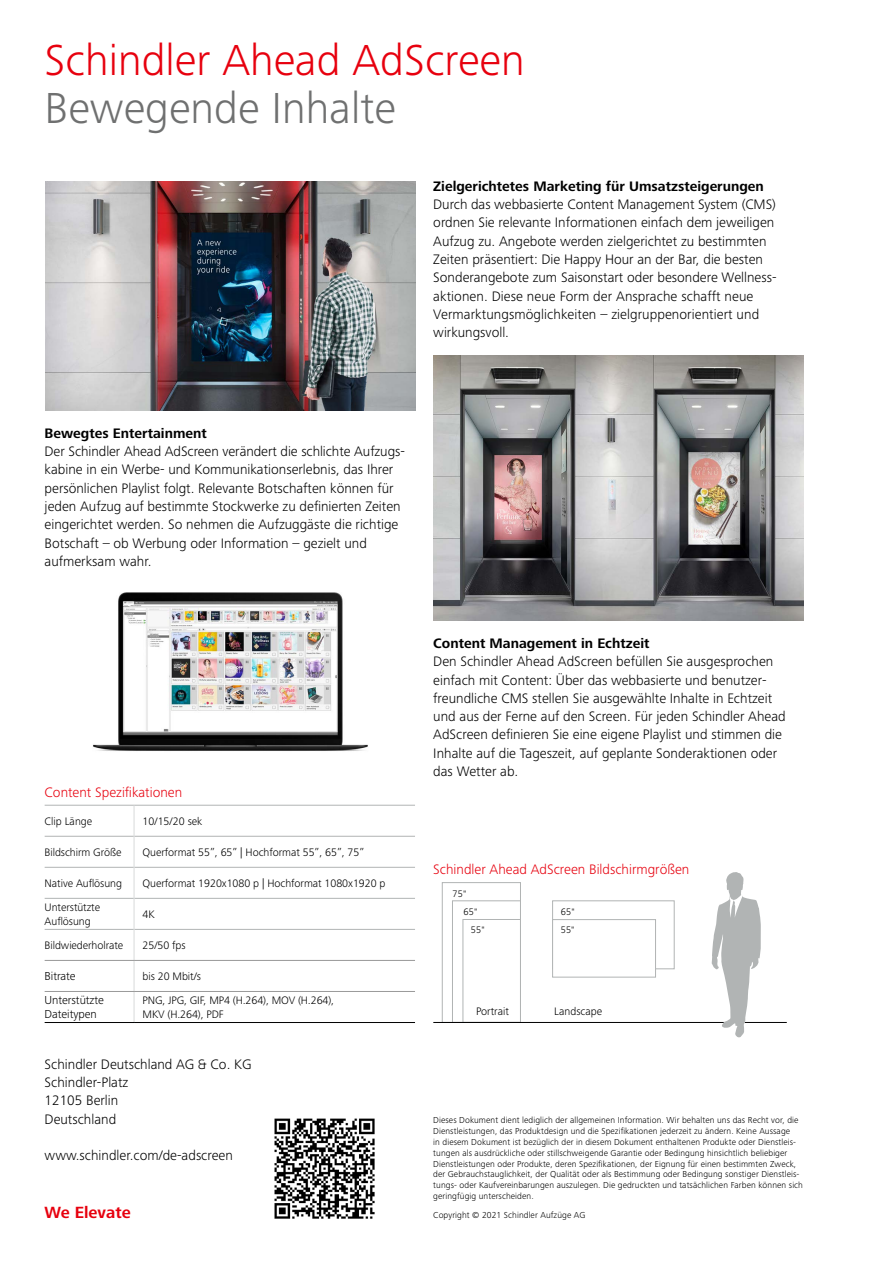
<style>
.page{position:relative;width:893px;height:1263px;background:#fff}
.page>*{position:absolute;margin:0;border:0;box-sizing:border-box;transform-origin:0 0}
.t1{font:300 45px "Frutiger Next LTW1 G";color:#e7000e}
.t2{font:300 45px "Frutiger Next LTW1 G";color:#6f7070}
.t3{font:700 16.8px "Frutiger Next LTW1 G";color:#e7000e}
.t4{font:300 14.25px/18.3px "Frutiger Next LTW1 G";color:#000}
.t5{font:700 14.25px "Frutiger Next LTW1 G";color:#000}
.t6{font:300 14.25px "Frutiger Next LTW1 G";color:#e7000e}
.t7{font:300 12px/14.4px "Frutiger Next LTW1 G";letter-spacing:-.005em;color:#000}
.t8{font:300 11.25px/13.5px "Frutiger Next LTW1 G";letter-spacing:-.005em;color:#000}
.t9{font:300 9.75px/17.7px "Frutiger Next LTW1 G";color:#000}
.t10{font:300 9px/10.8px "Frutiger Next LTW1 G";letter-spacing:.01em;color:#000}
</style>
<div class="page">
<div style="left:442px;top:882px;width:79px;height:141px;border:1px solid #b1b4b4"></div>
<div style="left:452px;top:900px;width:69px;height:123px;border:1px solid #b1b4b4"></div>
<div style="left:552px;top:900px;width:123px;height:69px;border:1px solid #b1b4b4"></div>
<div style="left:462px;top:919px;width:59px;height:104px;border:1px solid #b1b4b4"></div>
<div style="left:552px;top:919px;width:104px;height:58px;background:#fff;border:1px solid #b1b4b4"></div>
<hr style="left:433px;top:1022px;width:354px;height:1px;background:#000">
<svg style="left:712px;top:872px;width:49px;height:166px"></svg>
<img style="left:45px;top:182px;width:370px;height:228px">
<img style="left:433px;top:355px;width:371px;height:266px">
<img style="left:93px;top:592px;width:275px;height:159px">
<hr style="left:45px;top:805px;width:89px;height:1px;background:#b1b4b4">
<hr style="left:134px;top:805px;width:281px;height:1px;background:#b1b4b4">
<hr style="left:45px;top:836px;width:89px;height:1px;background:#b1b4b4">
<hr style="left:134px;top:836px;width:281px;height:1px;background:#b1b4b4">
<hr style="left:45px;top:867px;width:89px;height:1px;background:#b1b4b4">
<hr style="left:134px;top:867px;width:281px;height:1px;background:#b1b4b4">
<hr style="left:45px;top:898px;width:89px;height:1px;background:#b1b4b4">
<hr style="left:134px;top:898px;width:281px;height:1px;background:#b1b4b4">
<hr style="left:45px;top:929px;width:89px;height:1px;background:#b1b4b4">
<hr style="left:134px;top:929px;width:281px;height:1px;background:#b1b4b4">
<hr style="left:134px;top:805px;width:1px;height:31px;background:#d8dada">
<hr style="left:134px;top:836px;width:1px;height:31px;background:#d8dada">
<hr style="left:134px;top:867px;width:1px;height:31px;background:#d8dada">
<hr style="left:134px;top:898px;width:1px;height:31px;background:#d8dada">
<hr style="left:134px;top:929px;width:1px;height:31px;background:#d8dada">
<hr style="left:134px;top:960px;width:1px;height:31px;background:#d8dada">
<hr style="left:134px;top:992px;width:1px;height:30px;background:#d8dada">
<hr style="left:45px;top:1022px;width:89px;height:1px;background:#000">
<hr style="left:134px;top:1022px;width:281px;height:1px;background:#000">
<hr style="left:45px;top:960px;width:89px;height:1px;background:#999">
<hr style="left:134px;top:960px;width:281px;height:1px;background:#999">
<hr style="left:45px;top:991px;width:89px;height:1px;background:#999">
<hr style="left:134px;top:991px;width:281px;height:1px;background:#999">
<img style="left:274px;top:1118px;width:101px;height:101px">
<h1 class="t1" style="left:45px;top:34px;width:482px">Schindler Ahead AdScreen</h1>
<h1 class="t2" style="left:45px;top:82px;width:353px">Bewegende Inhalte</h1>
<p class="t5" style="left:433px;top:178px;width:332px">Zielgerichtetes Marketing für Umsatzsteigerungen</p>
<p class="t4" style="left:433px;top:195px;width:345px">Durch das webbasierte Content Management System (CMS) ordnen Sie relevante Informationen einfach dem jeweiligen Aufzug zu. Angebote werden zielgerichtet zu bestimmten Zeiten präsentiert: Die Happy Hour an der Bar, die besten Sonderangebote zum Saisonstart oder besondere Wellness&shy;aktionen. Diese neue Form der Ansprache schafft neue Vermarktungsmöglichkeiten – zielgruppenorientiert und wirkungsvoll.</p>
<p class="t5" style="left:45px;top:425px;width:164px">Bewegtes Entertainment</p>
<p class="t4" style="left:45px;top:442px;width:362px">Der Schindler Ahead AdScreen verändert die schlichte Aufzugs&shy;kabine in ein Werbe- und Kommunikationserlebnis, das Ihrer persönlichen Playlist folgt. Relevante Botschaften können für jeden Aufzug auf bestimmte Stockwerke zu definierten Zeiten eingerichtet werden. So nehmen die Aufzuggäste die richtige Botschaft – ob Werbung oder Information – gezielt und aufmerksam wahr.</p>
<p class="t6" style="left:45px;top:784px;width:139px">Content Spezifikationen</p>
<p class="t8" style="left:45px;top:814px;width:49px">Clip Länge</p>
<p class="t8" style="left:143px;top:814px;width:61px">10/15/20 sek</p>
<p class="t8" style="left:45px;top:845px;width:78px">Bildschirm Größe</p>
<p class="t8" style="left:143px;top:845px;width:223px">Querformat 55”, 65” | Hochformat 55”, 65”, 75”</p>
<p class="t8" style="left:45px;top:876px;width:79px">Native Auflösung</p>
<p class="t8" style="left:143px;top:876px;width:244px">Querformat 1920x1080 p | Hochformat 1080x1920 p</p>
<p class="t8" style="left:45px;top:901px;width:57px">Unterstützte<br>Auflösung</p>
<p class="t8" style="left:143px;top:907px;width:14px">4K</p>
<p class="t8" style="left:45px;top:938px;width:80px">Bildwiederholrate</p>
<p class="t8" style="left:143px;top:938px;width:45px">25/50 fps</p>
<p class="t7" style="left:45px;top:969px;width:33px">Bitrate</p>
<p class="t8" style="left:143px;top:969px;width:60px">bis 20 Mbit/s</p>
<p class="t7" style="left:45px;top:993px;width:61px">Unterstützte<br>Dateitypen</p>
<p class="t8" style="left:143px;top:994px;width:193px">PNG, JPG, GIF, MP4 (H.264), MOV (H.264),<br>MKV (H.264), PDF</p>
<p class="t4" style="left:45px;top:1055px;width:208px">Schindler Deutschland AG &amp; Co. KG<br>Schindler-Platz<br>12105 Berlin<br>Deutschland</p>
<p class="t4" style="left:45px;top:1146px;width:190px">www.schindler.com/de-adscreen</p>
<p class="t3" style="left:45px;top:1203px;width:88px">We Elevate</p>
<p class="t5" style="left:433px;top:635px;width:218px">Content Management in Echtzeit</p>
<p class="t4" style="left:433px;top:652px;width:354px">Den Schindler Ahead AdScreen befüllen Sie ausgesprochen einfach mit Content: Über das webbasierte und benutzer&shy;freundliche CMS stellen Sie ausgewählte Inhalte in Echtzeit und aus der Ferne auf den Screen. Für jeden Schindler Ahead AdScreen definieren Sie eine eigene Playlist und stimmen die Inhalte auf die Tageszeit, auf geplante Sonderaktionen oder das Wetter ab.</p>
<p class="t6" style="left:433px;top:861px;width:258px">Schindler Ahead AdScreen Bildschirmgrößen</p>
<p class="t9" style="left:464px;top:885px;width:16px;text-indent:-11px">75"<br>65"</p>
<p class="t9" style="left:561px;top:902px;width:16px">65"</p>
<p class="t9" style="left:471px;top:921px;width:15px">55"</p>
<p class="t9" style="left:561px;top:921px;width:15px">55"</p>
<p class="t8" style="left:476px;top:1005px;width:34px">Portrait</p>
<p class="t8" style="left:554px;top:1005px;width:49px">Landscape</p>
<p class="t10" style="left:433px;top:1115px;width:371px">Dieses Dokument dient lediglich der allgemeinen Information. Wir behalten uns das Recht vor, die Dienstleistungen, das Produktdesign und die Spezifikationen jederzeit zu ändern. Keine Aussage<br>in diesem Dokument ist bezüglich der in diesem Dokument enthaltenen Produkte oder Dienstleis&shy;tungen als ausdrückliche oder stillschweigende Garantie oder Bedingung hinsichtlich beliebiger Dienstleistungen oder Produkte, deren Spezifikationen, der Eignung für einen bestimmten Zweck, der Gebrauchstauglichkeit, der Qualität oder als Bestimmung oder Bedingung sonstiger Dienstleis&shy;tungs- oder Kaufvereinbarungen auszulegen. Die gedruckten und tatsächlichen Farben können sich geringfügig unterscheiden.</p>
<p class="t10" style="left:433px;top:1210px;width:153px">Copyright © 2021 Schindler Aufzüge AG</p>
</div>
